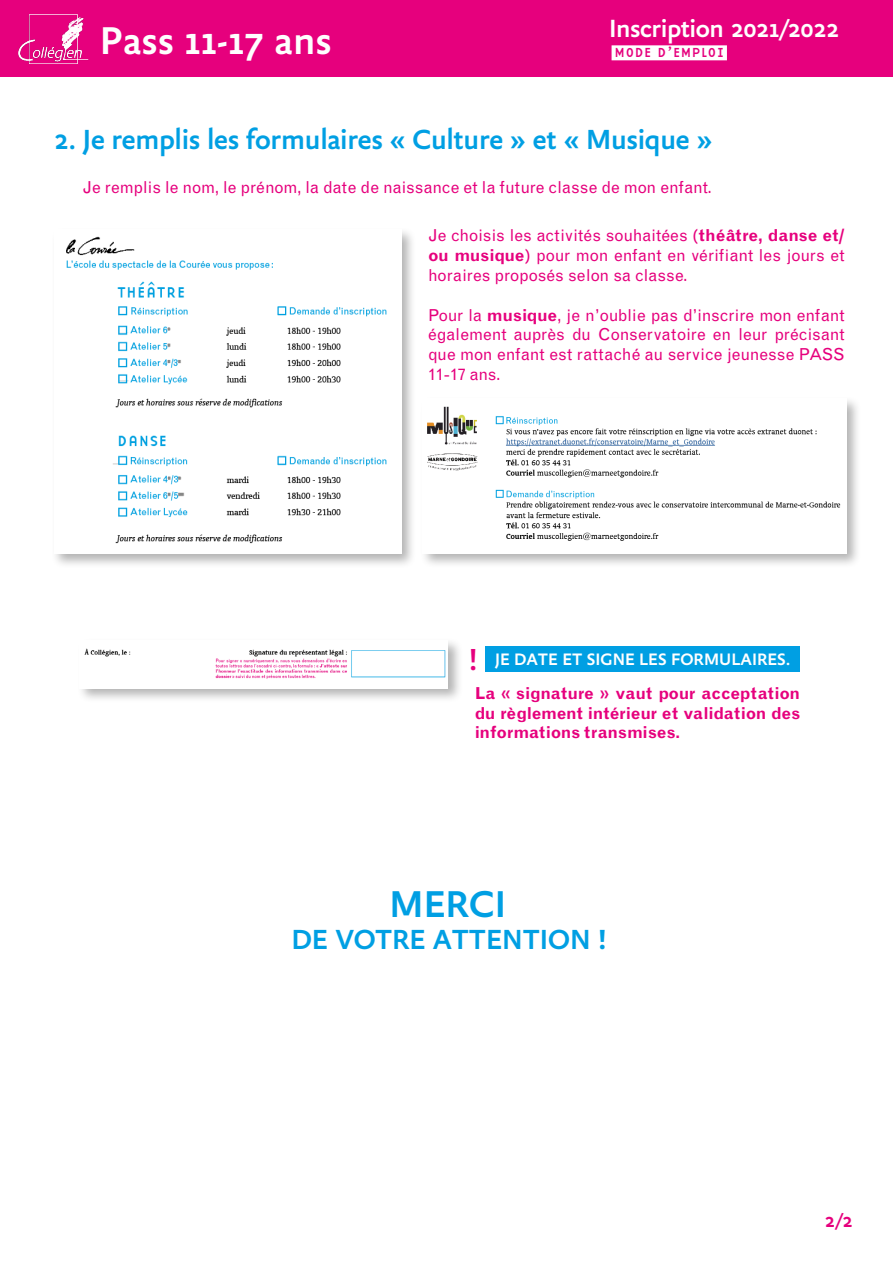
<style>
.page{position:relative;width:893px;height:1263px;background:#fff}
.page>*{position:absolute;margin:0;border:0;box-sizing:border-box;transform-origin:0 0}
.t1{font:500 42px "Yoga Sans OTW03";color:#fefefe}
.t2{font:500 40.5px "Yoga Sans OTW03";color:#009fe3}
.t3{font:500 30px "Yoga Sans OTW03";letter-spacing:-.01em;color:#009fe3}
.t4{font:500 27px "Yoga Sans OTW03";letter-spacing:-.02em;color:#fff}
.t5{font:500 21px "Yoga Sans OTW03";color:#e6007d}
.t6{font:500 18px "Yoga Sans OTW03";color:#fff}
.t7{font:16.5px/19.8px "Grotesque";color:#e6007d;text-align:justify}
.t8{font:700 16.5px/19.8px "Grotesque";color:#e6007d;text-align:justify}
.t9{font:13.5px "Base Nine";letter-spacing:.025em;color:#e6007d}
.s1{font-weight:700}
.s2{font-size:33px;color:#e6007d}
.s3{font-family:"Yoga Sans Pro";font-weight:700}
</style>
<div class="page">
<div style="left:0;top:0;width:893px;height:77px;background:#e6007d"></div>
<img style="left:18px;top:15px;width:71px;height:48px">
<div style="left:612px;top:45px;width:115px;height:15px;background:#fff"></div>
<div style="left:77px;top:637px;width:386px;height:66px;background:#000;opacity:.3"></div>
<img style="left:80px;top:640px;width:368px;height:48px">
<div style="left:51px;top:226px;width:365px;height:342px;background:#000;opacity:.3"></div>
<img style="left:54px;top:229px;width:347px;height:324px">
<div style="left:419px;top:395px;width:443px;height:174px;background:#000;opacity:.3"></div>
<img style="left:423px;top:399px;width:423px;height:154px">
<div style="left:485px;top:646px;width:315px;height:26px;background:#009fe3"></div>
<h1 class="t1" style="left:100px;top:19px;width:233px">Pass 11-17 ans</h1>
<h3 class="t4" style="left:609px;top:15px;width:232px">Inscription 2021/2022</h3>
<p class="t9" style="left:615px;top:43px;width:111px">MODE D’EMPLOI</p>
<h3 class="t3" style="left:54px;top:123px;width:660px">2. Je remplis les formulaires « Culture » et « Musique »</h3>
<p class="t7" style="left:83px;top:177px;width:631px">Je remplis le nom, le prénom, la date de naissance et la future classe de mon enfant.</p>
<p class="t7" style="left:428px;top:226px;width:418px">Je choisis les activités souhaitées (<span class="s1">théâtre, danse et/ ou musique</span>) pour mon enfant en vérifiant les jours et horaires proposés selon sa classe.</p>
<p class="t7" style="left:428px;top:305px;width:418px">Pour la <span class="s1">musique</span>, je n’oublie pas d’inscrire mon enfant également auprès du Conservatoire en leur précisant que mon enfant est rattaché au service jeunesse PASS 11-17 ans.</p>
<p class="t6" style="left:468px;top:649px;width:324px"><span class="s2">!</span> JE DATE ET SIGNE LES FORMULAIRES.</p>
<p class="t8" style="left:475px;top:683px;width:327px">La « signature » vaut pour acceptation du règlement intérieur et validation des informations transmises.</p>
<h2 class="t2" style="left:390px;top:883px;width:118px">MERCI</h2>
<h3 class="t3" style="left:291px;top:923px;width:318px">DE VOTRE ATTENTION <span class="s3">!</span></h3>
<p class="t5" style="left:825px;top:1209px;width:29px">2/2</p>
</div>
